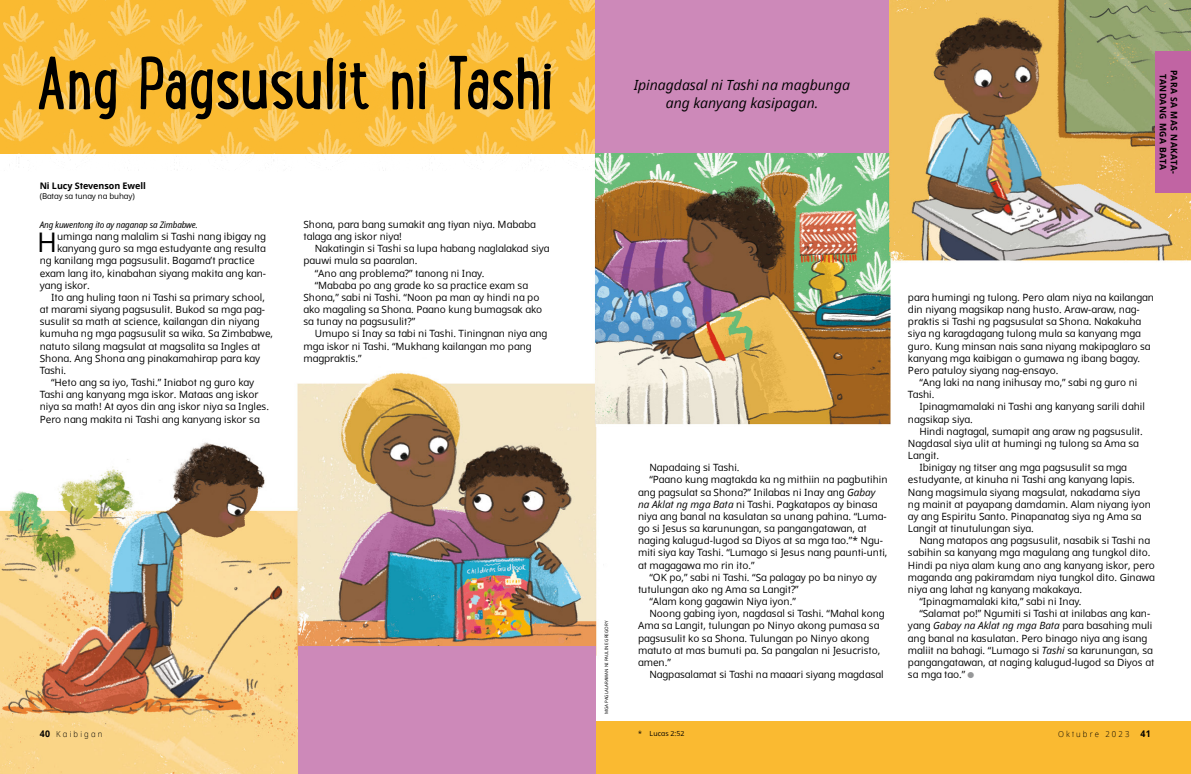
<style>
.page{position:relative;width:1191px;height:774px;background:#fff}
.page>*{position:absolute;margin:0;border:0;box-sizing:border-box;transform-origin:0 0}
.h1_next_Lunchbox{font:80px "Lunch Box";letter-spacing:-.03em;color:#000}
.p1_first{font:27px "Dots Solidlds Lat";color:#000}
.t1{font:italic 14px/18px "Dots Solidlds Lat";color:#000;text-align:center}
.p1{font:10px/12.2px "Dots Solidlds Lat";color:#000}
.p1_first-2{font:10px "Dots Solidlds Lat";color:#000}
.p1_bio{font:italic 9px "Dots Solid Condlds Lat";letter-spacing:-.01em;color:#000}
.p1_series-title__For_Older_Kids{font:700 9px/11px "Dots Solidlds Lat";letter-spacing:.06em;color:#000;text-align:center;scale:.95 1}
.p1_author-name{font:700 9px "Dots Solidlds Lat";letter-spacing:-.005em;color:#000}
.t2{font:300 8.2px "Dots Solidlds Lat";letter-spacing:.28em;color:#000;scale:.95 1}
.p1_author-role{font:8px "Dots Solidlds Lat";letter-spacing:-.005em;color:#000}
.t3{font:7px "Dots Solidlds Lat";letter-spacing:.01em;color:#000}
.t4{font:4.5px "Dots Solidlds Lat";color:#000}
.s1{font-style:italic}
.s2{font-family:"Ding P Ilds Dpi";font-size:8.5px;color:#969798}
.s3{font-weight:700;font-size:9.2px}
</style>
<div class="page">
<img style="left:0;top:0;width:1191px;height:774px">
<img style="left:0;top:0;width:224px;height:171px">
<img style="left:224px;top:0;width:257px;height:171px">
<img style="left:481px;top:0;width:114px;height:171px">
<div style="left:595px;top:0;width:293px;height:153px;background:#cd89b9"></div>
<div style="left:1155px;top:51px;width:36px;height:142px;background:#c164a3"></div>
<div style="left:595px;top:721px;width:596px;height:53px;background:#faba31"></div>
<img style="left:595px;top:153px;width:298px;height:274px">
<div style="left:298px;top:646px;width:297px;height:128px;background:#cd89b9"></div>
<p class="h1_next_Lunchbox" style="left:38px;top:27px;width:517px">Ang Pagsusulit ni Tashi</p>
<p class="p1_author-name" style="left:40px;top:178px;width:108px">Ni Lucy Stevenson Ewell</p>
<p class="p1_author-role" style="left:40px;top:190px;width:97px">(Batay sa tunay na buhay)</p>
<p class="p1_bio" style="left:40px;top:218px;width:160px">Ang kuwentong ito ay naganap sa Zimbabwe.</p>
<p class="p1_first" style="left:37px;top:223px;width:21px">H</p>
<p class="p1_first-2" style="left:57px;top:229px;width:210px">uminga nang malalim si Tashi nang ibigay ng</p>
<p class="p1_first-2" style="left:57px;top:241px;width:210px">kanyang guro sa mga estudyante ang resulta</p>
<p class="p1_first-2" style="left:40px;top:253px;width:217px">ng kanilang mga pagsusulit. Bagama’t practice</p>
<p class="p1_first-2" style="left:40px;top:266px;width:228px">exam lang ito, kinabahan siyang makita ang kan-</p>
<p class="p1_first-2" style="left:40px;top:278px;width:52px">yang iskor.</p>
<p class="p1" style="left:40px;top:291px;width:235px;text-indent:11px">Ito ang huling taon ni Tashi sa primary school, at marami siyang pagsusulit. Bukod sa mga pag&shy;susulit sa math at science, kailangan din niyang kumuha ng mga pagsusulit sa wika. Sa Zimbabwe, natuto silang magsulat at magsalita sa Ingles at Shona. Ang Shona ang pinakamahirap para kay Tashi.</p>
<p class="p1" style="left:40px;top:376px;width:231px;text-indent:11px">“Heto ang sa iyo, Tashi.” Iniabot ng guro kay Tashi ang kanyang mga iskor. Mataas ang iskor niya sa math! At ayos din ang iskor niya sa Ingles.<br>Pero nang makita ni Tashi ang kanyang iskor sa</p>
<p class="p1" style="left:303px;top:218px;width:234px">Shona, para bang sumakit ang tiyan niya. Mababa talaga ang iskor niya!</p>
<p class="p1" style="left:303px;top:242px;width:247px;text-indent:11px">Nakatingin si Tashi sa lupa habang naglalakad siya pauwi mula sa paaralan.</p>
<p class="p1" style="left:315px;top:267px;width:171px">“Ano ang problema?” tanong ni Inay.</p>
<p class="p1" style="left:303px;top:279px;width:240px;text-indent:11px">“Mababa po ang grade ko sa practice exam sa Shona,” sabi ni Tashi. “Noon pa man ay hindi na po ako magaling sa Shona. Paano kung bumagsak ako sa tunay na pagsusulit?”</p>
<p class="p1" style="left:303px;top:328px;width:245px;text-indent:11px">Umupo si Inay sa tabi ni Tashi. Tiningnan niya ang mga iskor ni Tashi. “Mukhang kailangan mo pang magpraktis.”</p>
<p class="t1" style="left:634px;top:76px;width:217px">Ipinagdasal ni Tashi na magbunga ang kanyang kasipagan.</p>
<p class="p1_series-title__For_Older_Kids" style="left:1179px;top:70px;width:111px;rotate:90deg">PARA SA MAS NAKATA-<br>TANDANG MGA BATA</p>
<p class="t4" style="left:603px;top:714px;width:95px;rotate:-90deg">MGA PAGLALARAWAN NI PAULINE GREGORY</p>
<p class="p1" style="left:649px;top:461px;width:92px">Napadaing si Tashi.</p>
<p class="p1" style="left:638px;top:474px;width:251px;text-indent:11px">“Paano kung magtakda ka ng mithiin na pagbutihin ang pagsulat sa Shona?” Inilabas ni Inay ang <span class="s1">Gabay na Aklat ng mga Bata</span> ni Tashi. Pagkatapos ay binasa niya ang banal na kasulatan sa unang pahina. “Luma&shy;go si Jesus sa karunungan, sa pangangatawan, at naging kalugud-lugod sa Diyos at sa mga tao.”* Ngu&shy;miti siya kay Tashi. “Lumago si Jesus nang paunti-unti, at magagawa mo rin ito.”</p>
<p class="p1" style="left:638px;top:571px;width:240px;text-indent:11px">“OK po,” sabi ni Tashi. “Sa palagay po ba ninyo ay tutulungan ako ng Ama sa Langit?”</p>
<p class="p1" style="left:649px;top:595px;width:148px">“Alam kong gagawin Niya iyon.”</p>
<p class="p1" style="left:638px;top:607px;width:248px;text-indent:11px">Noong gabing iyon, nagdasal si Tashi. “Mahal kong Ama sa Langit, tulungan po Ninyo akong pumasa sa pagsusulit ko sa Shona. Tulungan po Ninyo akong matuto at mas bumuti pa. Sa pangalan ni Jesucristo, amen.”</p>
<p class="p1" style="left:649px;top:668px;width:236px">Nagpasalamat si Tashi na maaari siyang magdasal</p>
<p class="p1" style="left:908px;top:291px;width:247px">para humingi ng tulong. Pero alam niya na kailangan din niyang magsikap nang husto. Araw-araw, nag&shy;praktis si Tashi ng pagsusulat sa Shona. Nakakuha siya ng karagdagang tulong mula sa kanyang mga guro. Kung minsan nais sana niyang makipaglaro sa kanyang mga kaibigan o gumawa ng ibang bagay.<br>Pero patuloy siyang nag-ensayo.</p>
<p class="p1" style="left:908px;top:376px;width:231px;text-indent:11px">“Ang laki na nang inihusay mo,” sabi ng guro ni<br>Tashi.</p>
<p class="p1" style="left:908px;top:401px;width:238px;text-indent:11px">Ipinagmamalaki ni Tashi ang kanyang sarili dahil nagsikap siya.</p>
<p class="p1" style="left:908px;top:425px;width:236px;text-indent:11px">Hindi nagtagal, sumapit ang araw ng pagsusulit.<br>Nagdasal siya ulit at humingi ng tulong sa Ama sa<br>Langit.</p>
<p class="p1" style="left:908px;top:461px;width:244px;text-indent:11px">Ibinigay ng titser ang mga pagsusulit sa mga estudyante, at kinuha ni Tashi ang kanyang lapis.<br>Nang magsimula siyang magsulat, nakadama siya ng mainit at payapang damdamin. Alam niyang iyon ay ang Espiritu Santo. Pinapanatag siya ng Ama sa Langit at tinutulungan siya.</p>
<p class="p1" style="left:908px;top:534px;width:248px;text-indent:11px">Nang matapos ang pagsusulit, nasabik si Tashi na sabihin sa kanyang mga magulang ang tungkol dito.<br>Hindi pa niya alam kung ano ang kanyang iskor, pero maganda ang pakiramdam niya tungkol dito. Ginawa niya ang lahat ng kanyang makakaya.</p>
<p class="p1" style="left:919px;top:595px;width:164px">“Ipinagmamalaki kita,” sabi ni Inay.</p>
<p class="p1" style="left:908px;top:607px;width:248px;text-indent:11px">“Salamat po!” Ngumiti si Tashi at inilabas ang kan&shy;yang <span class="s1">Gabay na Aklat ng mga Bata</span> para basahing muli ang banal na kasulatan. Pero binago niya ang isang maliit na bahagi. “Lumago si <span class="s1">Tashi</span> sa karunungan, sa pangangatawan, at naging kalugud-lugod sa Diyos at sa mga tao.” <span class="s2">●</span></p>
<p class="t2" style="left:40px;top:728px;width:67px"><span class="s3">40</span> Kaibigan</p>
<p class="t2" style="left:1058px;top:728px;width:99px">Oktubre 2023 <span class="s3">41</span></p>
<p class="t3" style="left:638px;top:729px;width:48px">* Lucas 2:52</p>
</div>
